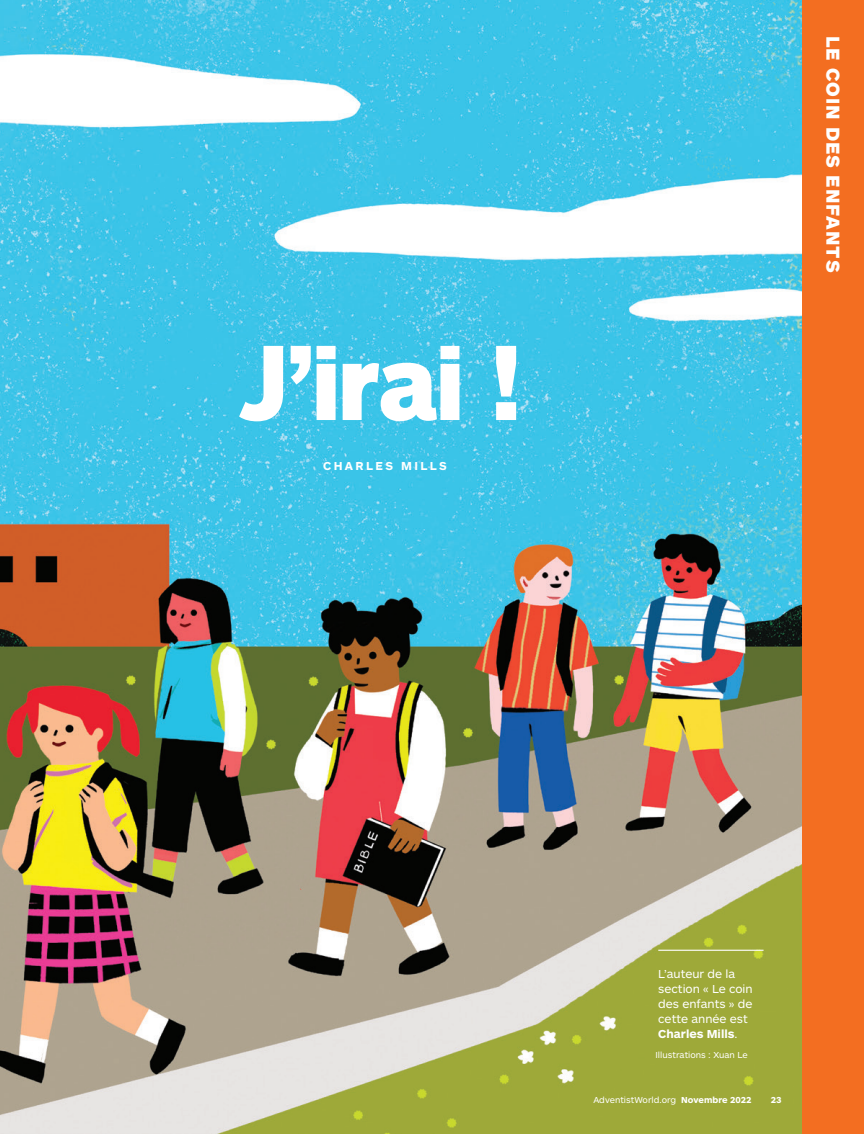
<style>
.page{position:relative;width:864px;height:1134px;background:#fff}
.page>*{position:absolute;margin:0;border:0;box-sizing:border-box;transform-origin:0 0}
.Growing_Faith_H1{font:900 103.8px "ARS Maquette Pro";color:#fff}
.Subheads{font:900 19.5px "ARS Maquette Pro";letter-spacing:.05em;color:#fff}
.Author_Bios{font:12px/15px "ARS Maquette Pro";color:#fff}
.Feature_Byline{font:700 12px "ARS Maquette Pro";letter-spacing:.2em;color:#fff}
.New_Photo_Credit{font:9px "ARS Maquette Pro";color:#fff}
.t1{font:700 9px "ARS Maquette Pro";color:#fff}
.s1{font-weight:700}
</style>
<div class="page">
<img style="left:0;top:0;width:802px;height:1134px">
<div style="left:802px;top:0;width:62px;height:1134px;background:#f36e21"></div>
<hr style="left:658px;top:950px;width:106px;height:1px;background:#fff">
<p class="Growing_Faith_H1" style="left:240px;top:316px;width:283px">J’irai !</p>
<p class="Feature_Byline" style="left:323px;top:458px;width:125px">CHARLES MILLS</p>
<p class="Subheads" style="left:846px;top:36px;width:238px;rotate:90deg">LE COIN DES ENFANTS</p>
<p class="Author_Bios" style="left:658px;top:966px;width:96px">L’auteur de la section « Le coin des enfants » de cette année est<br><span class="s1">Charles Mills</span>.</p>
<p class="New_Photo_Credit" style="left:656px;top:1049px;width:94px">Illustrations : Xuan Le</p>
<p class="New_Photo_Credit" style="left:593px;top:1094px;width:160px">AdventistWorld.org <span class="s1">Novembre 2022</span></p>
<p class="t1" style="left:771px;top:1094px;width:12px">23</p>
</div>
